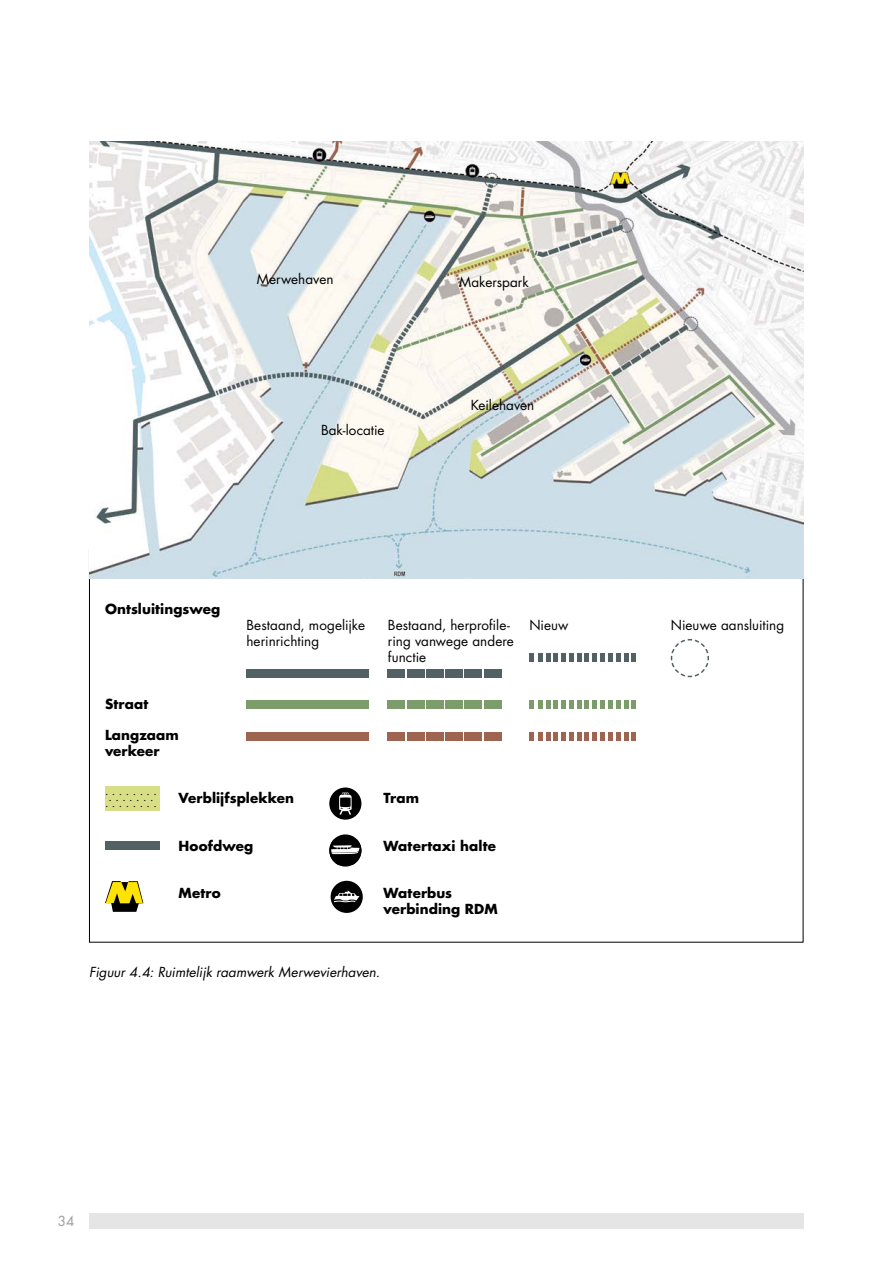
<style>
.page{position:relative;width:893px;height:1263px;background:#fff}
.page>*{position:absolute;margin:0;border:0;box-sizing:border-box;transform-origin:0 0}
.t1{font:13.5px/15.8px "Futura Std";color:#000}
.t2{font:700 13.5px/15.8px "Futura Std";letter-spacing:.005em;color:#000}
.t3{font:italic 13.5px "Futura Std";letter-spacing:-.005em;color:#000}
.t4{font:13.5px "Futura Std";color:#9d9d9c}
.t5{font:11.25px "Futura Std";color:#000}
</style>
<div class="page">
<div style="left:89px;top:1213px;width:715px;height:15px;background:#e5e5e5"></div>
<img style="left:89px;top:142px;width:715px;height:436px">
<div style="left:246px;top:669px;width:123px;height:8px;background:#516164"></div>
<div style="left:246px;top:701px;width:123px;height:8px;background:#7c9c6c"></div>
<div style="left:246px;top:732px;width:123px;height:8px;background:#9f644f"></div>
<div style="left:388px;top:669px;width:17px;height:8px;background:#516164"></div>
<div style="left:407px;top:669px;width:17px;height:8px;background:#516164"></div>
<div style="left:427px;top:669px;width:17px;height:8px;background:#516164"></div>
<div style="left:446px;top:669px;width:17px;height:8px;background:#516164"></div>
<div style="left:465px;top:669px;width:17px;height:8px;background:#516164"></div>
<div style="left:484px;top:669px;width:17px;height:8px;background:#516164"></div>
<div style="left:388px;top:701px;width:17px;height:8px;background:#7c9c6c"></div>
<div style="left:407px;top:701px;width:17px;height:8px;background:#7c9c6c"></div>
<div style="left:427px;top:701px;width:17px;height:8px;background:#7c9c6c"></div>
<div style="left:446px;top:701px;width:17px;height:8px;background:#7c9c6c"></div>
<div style="left:465px;top:701px;width:17px;height:8px;background:#7c9c6c"></div>
<div style="left:484px;top:701px;width:17px;height:8px;background:#7c9c6c"></div>
<div style="left:388px;top:732px;width:17px;height:8px;background:#9f644f"></div>
<div style="left:407px;top:732px;width:17px;height:8px;background:#9f644f"></div>
<div style="left:427px;top:732px;width:17px;height:8px;background:#9f644f"></div>
<div style="left:446px;top:732px;width:17px;height:8px;background:#9f644f"></div>
<div style="left:465px;top:732px;width:17px;height:8px;background:#9f644f"></div>
<div style="left:484px;top:732px;width:17px;height:8px;background:#9f644f"></div>
<div style="left:529px;top:653px;width:5px;height:8px;background:#516164"></div>
<svg style="left:538px;top:653px;width:4px;height:8px"></svg>
<div style="left:546px;top:653px;width:5px;height:8px;background:#516164"></div>
<div style="left:553px;top:653px;width:5px;height:8px;background:#516164"></div>
<div style="left:561px;top:653px;width:5px;height:8px;background:#516164"></div>
<div style="left:569px;top:653px;width:5px;height:8px;background:#516164"></div>
<svg style="left:577px;top:653px;width:4px;height:8px"></svg>
<div style="left:584px;top:653px;width:5px;height:8px;background:#516164"></div>
<div style="left:592px;top:653px;width:5px;height:8px;background:#516164"></div>
<div style="left:600px;top:653px;width:5px;height:8px;background:#516164"></div>
<div style="left:608px;top:653px;width:5px;height:8px;background:#516164"></div>
<div style="left:616px;top:653px;width:5px;height:8px;background:#516164"></div>
<div style="left:624px;top:653px;width:5px;height:8px;background:#516164"></div>
<div style="left:631px;top:653px;width:5px;height:8px;background:#516164"></div>
<div style="left:529px;top:701px;width:5px;height:8px;background:#7c9c6c"></div>
<svg style="left:538px;top:701px;width:4px;height:8px"></svg>
<div style="left:546px;top:700px;width:5px;height:8px;background:#7c9c6c"></div>
<div style="left:553px;top:700px;width:5px;height:8px;background:#7c9c6c"></div>
<div style="left:561px;top:700px;width:5px;height:8px;background:#7c9c6c"></div>
<div style="left:569px;top:700px;width:5px;height:8px;background:#7c9c6c"></div>
<svg style="left:577px;top:700px;width:4px;height:8px"></svg>
<div style="left:584px;top:700px;width:5px;height:8px;background:#7c9c6c"></div>
<div style="left:592px;top:700px;width:5px;height:8px;background:#7c9c6c"></div>
<div style="left:600px;top:700px;width:5px;height:8px;background:#7c9c6c"></div>
<div style="left:608px;top:700px;width:5px;height:8px;background:#7c9c6c"></div>
<div style="left:616px;top:700px;width:5px;height:8px;background:#7c9c6c"></div>
<div style="left:624px;top:700px;width:5px;height:8px;background:#7c9c6c"></div>
<div style="left:631px;top:700px;width:5px;height:8px;background:#7c9c6c"></div>
<div style="left:529px;top:732px;width:5px;height:8px;background:#9f644f"></div>
<svg style="left:538px;top:732px;width:4px;height:8px"></svg>
<div style="left:546px;top:732px;width:5px;height:8px;background:#9f644f"></div>
<div style="left:553px;top:732px;width:5px;height:8px;background:#9f644f"></div>
<div style="left:561px;top:732px;width:5px;height:8px;background:#9f644f"></div>
<div style="left:569px;top:732px;width:5px;height:8px;background:#9f644f"></div>
<svg style="left:577px;top:732px;width:4px;height:8px"></svg>
<div style="left:584px;top:732px;width:5px;height:8px;background:#9f644f"></div>
<div style="left:592px;top:732px;width:5px;height:8px;background:#9f644f"></div>
<div style="left:600px;top:732px;width:5px;height:8px;background:#9f644f"></div>
<div style="left:608px;top:732px;width:5px;height:8px;background:#9f644f"></div>
<div style="left:616px;top:732px;width:5px;height:8px;background:#9f644f"></div>
<div style="left:624px;top:732px;width:5px;height:8px;background:#9f644f"></div>
<div style="left:631px;top:732px;width:5px;height:8px;background:#9f644f"></div>
<svg style="left:670px;top:639px;width:39px;height:39px"></svg>
<div style="left:105px;top:787px;width:54px;height:24px;background:#d7de85"></div>
<div style="left:105px;top:841px;width:54px;height:9px;background:#516164"></div>
<svg style="left:105px;top:881px;width:38px;height:31px"></svg>
<svg style="left:329px;top:834px;width:32px;height:32px"></svg>
<svg style="left:329px;top:839px;width:32px;height:26px"></svg>
<div style="left:329px;top:787px;width:32px;height:33px;background:#000;border-radius:50%"></div>
<svg style="left:339px;top:792px;width:13px;height:22px"></svg>
<div style="left:331px;top:881px;width:32px;height:32px;background:#000;border-radius:50%"></div>
<svg style="left:334px;top:890px;width:25px;height:12px"></svg>
<p class="t1" style="left:257px;top:271px;width:78px">Merwehaven</p>
<p class="t1" style="left:459px;top:274px;width:71px">Makerspark</p>
<p class="t1" style="left:321px;top:422px;width:65px">Bak-locatie</p>
<p class="t1" style="left:471px;top:398px;width:65px">Keilehaven</p>
<p class="t2" style="left:105px;top:601px;width:117px">Ontsluitingsweg</p>
<p class="t2" style="left:105px;top:696px;width:45px">Straat</p>
<p class="t2" style="left:105px;top:727px;width:75px">Langzaam verkeer</p>
<p class="t1" style="left:246px;top:617px;width:120px">Bestaand, mogelijke herinrichting</p>
<p class="t1" style="left:388px;top:617px;width:127px">Bestaand, herprofile&shy;ring vanwege andere functie</p>
<p class="t1" style="left:529px;top:617px;width:41px">Nieuw</p>
<p class="t1" style="left:671px;top:617px;width:115px">Nieuwe aansluiting</p>
<p class="t5" style="left:105px;top:784px;width:53px">. . . . . . . .</p>
<p class="t5" style="left:108px;top:790px;width:47px">. . . . . . .</p>
<p class="t5" style="left:105px;top:796px;width:53px">. . . . . . . .</p>
<p class="t2" style="left:179px;top:790px;width:117px">Verblijfsplekken</p>
<p class="t2" style="left:384px;top:790px;width:37px">Tram</p>
<p class="t2" style="left:384px;top:837px;width:114px">Watertaxi halte</p>
<p class="t2" style="left:384px;top:885px;width:116px">Waterbus verbinding RDM</p>
<p class="t2" style="left:179px;top:837px;width:76px">Hoofdweg</p>
<p class="t2" style="left:179px;top:885px;width:44px">Metro</p>
<p class="t3" style="left:89px;top:963px;width:292px">Figuur 4.4: Ruimtelijk raamwerk Merwevierhaven.</p>
<p class="t4" style="left:58px;top:1213px;width:18px">34</p>
</div>
